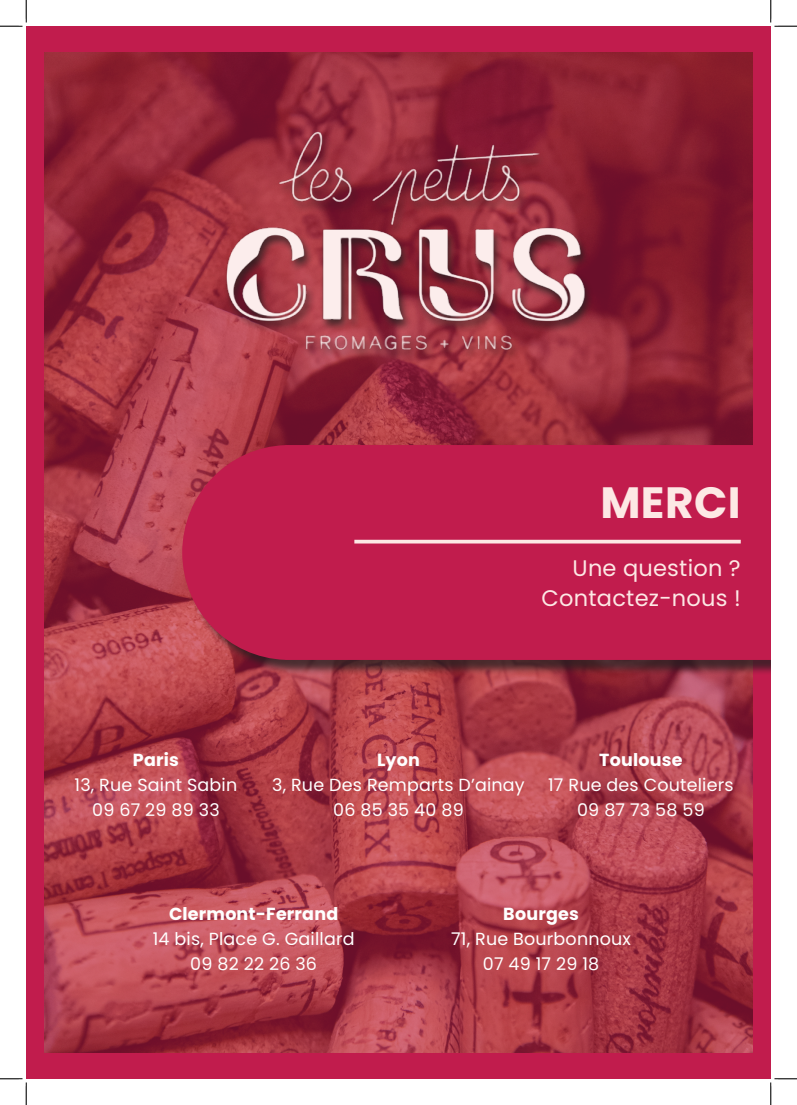
<style>
.page{position:relative;width:797px;height:1105px;background:#fff}
.page>*{position:absolute;margin:0;border:0;box-sizing:border-box;transform-origin:0 0}
.t1{font:700 43.75px "Poppins";letter-spacing:.01em;color:#fde8e5}
.t2{font:22.5px "Poppins";letter-spacing:.01em;color:#fde8e5}
.t3{font:17.5px "Poppins";letter-spacing:.01em;color:#fff}
.t4{font:700 17.5px "Poppins";letter-spacing:.01em;color:#fff}
</style>
<div class="page">
<div style="left:26px;top:26px;width:744px;height:1053px;background:#c11c4d"></div>
<img style="left:44px;top:53px;width:709px;height:999px">
<div style="left:184px;top:447px;width:586px;height:228px;background:#231f20;opacity:.75"></div>
<svg style="left:182px;top:445px;width:588px;height:215px"></svg>
<img style="left:224px;top:113px;width:400px;height:264px">
<hr style="left:354px;top:540px;width:386px;height:3px;background:#fde8e5">
<svg style="left:0;top:0;width:27px;height:27px"></svg>
<svg style="left:0;top:1078px;width:27px;height:27px"></svg>
<svg style="left:770px;top:0;width:27px;height:27px"></svg>
<svg style="left:770px;top:1078px;width:27px;height:27px"></svg>
<p class="t1" style="left:600px;top:478px;width:142px">MERCI</p>
<p class="t2" style="left:572px;top:555px;width:170px">Une question ?</p>
<p class="t2" style="left:541px;top:585px;width:201px">Contactez-nous !</p>
<p class="t4" style="left:133px;top:749px;width:47px">Paris</p>
<p class="t3" style="left:75px;top:774px;width:164px">13, Rue Saint Sabin</p>
<p class="t3" style="left:92px;top:799px;width:129px">09 67 29 89 33</p>
<p class="t4" style="left:377px;top:749px;width:44px">Lyon</p>
<p class="t3" style="left:272px;top:774px;width:254px">3, Rue Des Remparts D’ainay</p>
<p class="t3" style="left:333px;top:799px;width:132px">06 85 35 40 89</p>
<p class="t4" style="left:599px;top:749px;width:85px">Toulouse</p>
<p class="t3" style="left:548px;top:774px;width:187px">17 Rue des Couteliers</p>
<p class="t3" style="left:577px;top:799px;width:129px">09 87 73 58 59</p>
<p class="t4" style="left:169px;top:904px;width:171px">Clermont-Ferrand</p>
<p class="t3" style="left:153px;top:929px;width:203px">14 bis, Place G. Gaillard</p>
<p class="t3" style="left:190px;top:954px;width:128px">09 82 22 26 36</p>
<p class="t4" style="left:503px;top:904px;width:77px">Bourges</p>
<p class="t3" style="left:451px;top:929px;width:181px">71, Rue Bourbonnoux</p>
<p class="t3" style="left:483px;top:954px;width:118px">07 49 17 29 18</p>
</div>
